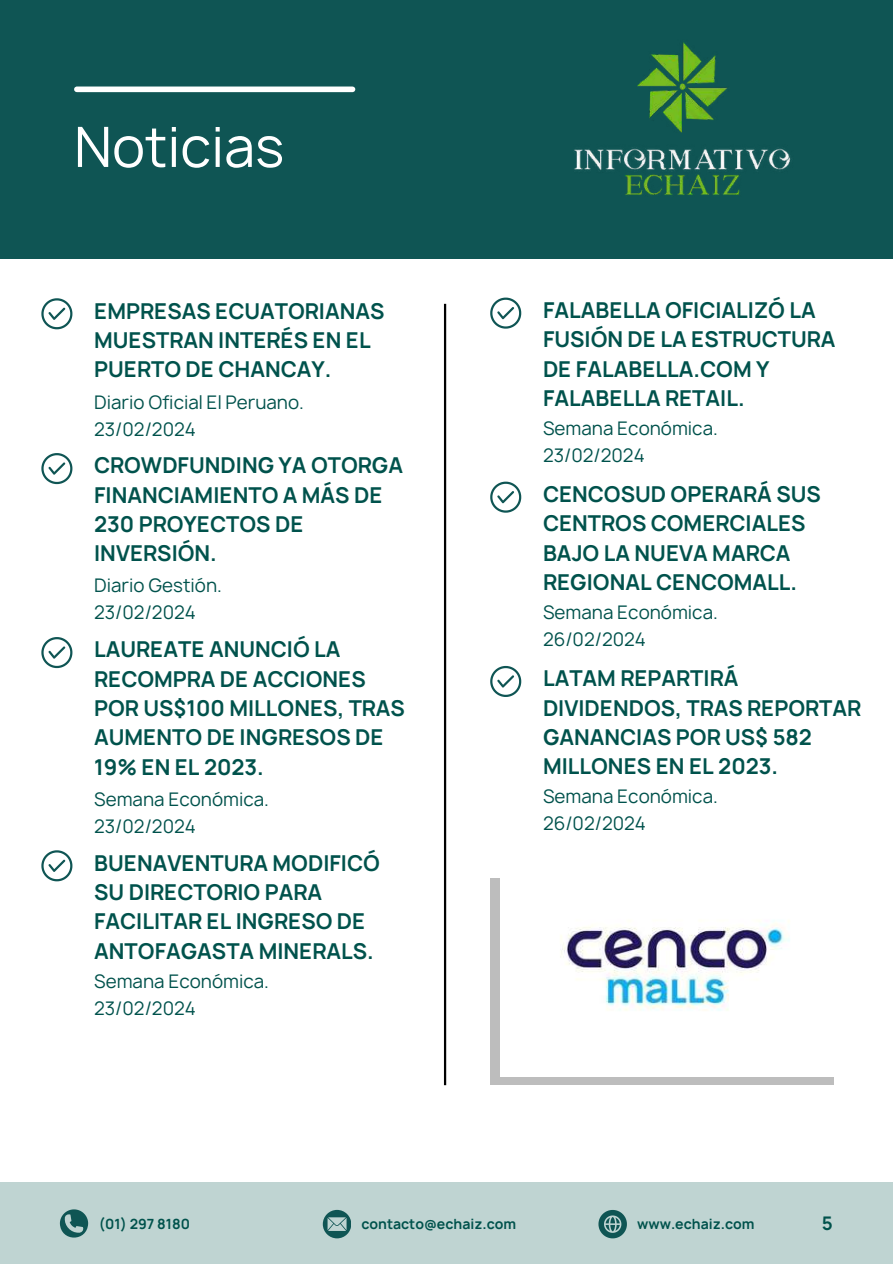
<style>
.page{position:relative;width:893px;height:1264px;background:#fff}
.page>*{position:absolute;margin:0;border:0;box-sizing:border-box;transform-origin:0 0}
.t1{font:53.4px "Manrope";color:#fff}
.t2{font:700 21px/29.2px "Manrope";color:#00524c}
.t3{font:18px/27px "Manrope";color:#00524c}
.t4{font:700 18px "Manrope";color:#00524c}
.t5{font:700 13.5px "Manrope";color:#00524c}
</style>
<div class="page">
<div style="left:0;top:1182px;width:892px;height:81px;background:#bfd4d2"></div>
<div style="left:0;top:0;width:892px;height:259px;background:#0f5554"></div>
<div style="left:77px;top:86px;width:275px;height:6px;background:#fff"></div>
<svg style="left:60px;top:1209px;width:28px;height:29px"></svg>
<svg style="left:323px;top:1209px;width:28px;height:28px"></svg>
<svg style="left:598px;top:1210px;width:28px;height:27px"></svg>
<img style="left:574px;top:42px;width:217px;height:153px">
<hr style="left:444px;top:304px;width:2px;height:781px;background:#000">
<div style="left:490px;top:878px;width:343px;height:207px;background:#bdbdbd"></div>
<img style="left:500px;top:878px;width:333px;height:198px">
<svg style="left:41px;top:298px;width:31px;height:31px"></svg>
<svg style="left:41px;top:453px;width:31px;height:31px"></svg>
<svg style="left:41px;top:637px;width:31px;height:31px"></svg>
<svg style="left:41px;top:850px;width:31px;height:31px"></svg>
<svg style="left:490px;top:297px;width:31px;height:31px"></svg>
<svg style="left:490px;top:481px;width:31px;height:31px"></svg>
<svg style="left:490px;top:666px;width:31px;height:31px"></svg>
<h1 class="t1" style="left:74px;top:110px;width:212px">Noticias</h1>
<p class="t2" style="left:94px;top:296px;width:292px">EMPRESAS ECUATORIANAS<br>MUESTRAN INTERÉS EN EL<br>PUERTO DE CHANCAY.</p>
<p class="t3" style="left:94px;top:388px;width:211px">Diario Oficial El Peruano.<br>23/02/2024</p>
<p class="t2" style="left:94px;top:451px;width:310px">CROWDFUNDING YA OTORGA<br>FINANCIAMIENTO A MÁS DE<br>230 PROYECTOS DE<br>INVERSIÓN.</p>
<p class="t3" style="left:94px;top:572px;width:129px">Diario Gestión.<br>23/02/2024</p>
<p class="t2" style="left:94px;top:635px;width:312px">LAUREATE ANUNCIÓ LA<br>RECOMPRA DE ACCIONES<br>POR US$100 MILLONES, TRAS<br>AUMENTO DE INGRESOS DE<br>19% EN EL 2023.</p>
<p class="t3" style="left:94px;top:785px;width:176px">Semana Económica.<br>23/02/2024</p>
<p class="t2" style="left:94px;top:848px;width:287px">BUENAVENTURA MODIFICÓ<br>SU DIRECTORIO PARA<br>FACILITAR EL INGRESO DE<br>ANTOFAGASTA MINERALS.</p>
<p class="t3" style="left:94px;top:967px;width:176px">Semana Económica.<br>23/02/2024</p>
<p class="t2" style="left:543px;top:295px;width:294px">FALABELLA OFICIALIZÓ LA<br>FUSIÓN DE LA ESTRUCTURA<br>DE FALABELLA.COM Y<br>FALABELLA RETAIL.</p>
<p class="t3" style="left:543px;top:415px;width:176px">Semana Económica.<br>23/02/2024</p>
<p class="t2" style="left:543px;top:479px;width:279px">CENCOSUD OPERARÁ SUS<br>CENTROS COMERCIALES<br>BAJO LA NUEVA MARCA<br>REGIONAL CENCOMALL.</p>
<p class="t3" style="left:543px;top:599px;width:176px">Semana Económica.<br>26/02/2024</p>
<p class="t2" style="left:543px;top:664px;width:319px">LATAM REPARTIRÁ<br>DIVIDENDOS, TRAS REPORTAR<br>GANANCIAS POR US$ 582<br>MILLONES EN EL 2023.</p>
<p class="t3" style="left:543px;top:783px;width:176px">Semana Económica.<br>26/02/2024</p>
<p class="t5" style="left:99px;top:1214px;width:93px">(01) 297 8180</p>
<p class="t5" style="left:361px;top:1214px;width:156px">contacto@echaiz.com</p>
<p class="t5" style="left:637px;top:1214px;width:119px">www.echaiz.com</p>
<p class="t4" style="left:821px;top:1211px;width:12px">5</p>
</div>
